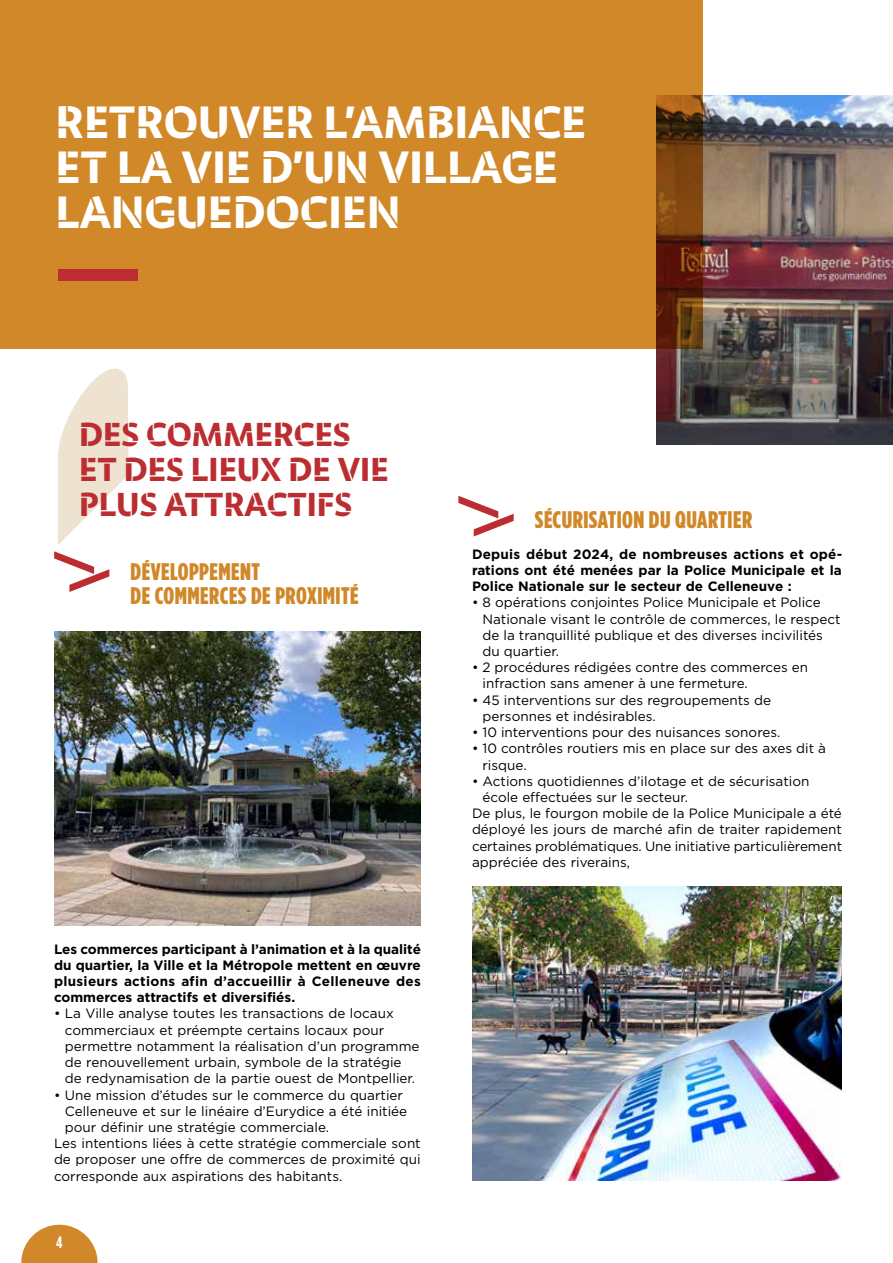
<style>
.page{position:relative;width:893px;height:1263px;background:#fff}
.page>*{position:absolute;margin:0;border:0;box-sizing:border-box;transform-origin:0 0}
.t1{font:700 45px/45px "Bespoke Stencil";letter-spacing:-.02em;color:#fff}
.t2{font:700 33px/34.8px "Bespoke Stencil";letter-spacing:-.02em;color:#bb2d30}
.t3{font:900 24px/24px "Gotham Condensed";letter-spacing:.02em;color:#d08829}
.t4{font:700 16.5px "Gotham Condensed";color:#fff}
.t5{font:13.5px/16.2px "Gotham";color:#000}
.t6{font:700 13.5px/16.2px "Gotham";color:#000;text-align:justify}
</style>
<div class="page">
<img style="left:657px;top:96px;width:236px;height:348px">
<div style="left:0;top:0;width:703px;height:349px;background:#d08829"></div>
<div style="left:58px;top:269px;width:80px;height:11px;background:#bb2d30"></div>
<svg style="left:54px;top:551px;width:55px;height:41px"></svg>
<svg style="left:458px;top:496px;width:56px;height:40px"></svg>
<img style="left:54px;top:631px;width:367px;height:295px">
<img style="left:472px;top:886px;width:370px;height:294px">
<svg style="left:58px;top:368px;width:71px;height:177px"></svg>
<svg style="left:21px;top:1225px;width:77px;height:38px"></svg>
<h1 class="t1" style="left:55px;top:99px;width:533px">RETROUVER L’AMBIANCE<br>ET LA VIE D’UN VILLAGE<br>LANGUEDOCIEN</h1>
<h2 class="t2" style="left:79px;top:417px;width:312px">DES COMMERCES<br>ET DES LIEUX DE VIE<br>PLUS ATTRACTIFS</h2>
<h3 class="t3" style="left:131px;top:559px;width:229px">DÉVELOPPEMENT<br>DE COMMERCES DE PROXIMITÉ</h3>
<p class="t6" style="left:54px;top:940px;width:368px">Les commerces participant à l’animation et à la qualité du quartier, la Ville et la Métropole mettent en œuvre plusieurs actions afin d’accueillir à Celleneuve des commerces attractifs et diversifiés.</p>
<p class="t5" style="left:65px;top:1005px;width:356px;text-indent:-11px">• La Ville analyse toutes les transactions de locaux commerciaux et préempte certains locaux pour permettre notamment la réalisation d’un programme de renouvellement urbain, symbole de la stratégie de redynamisation de la partie ouest de Montpellier.</p>
<p class="t5" style="left:54px;top:1086px;width:350px">• Une mission d’études sur le commerce du quartier</p>
<p class="t5" style="left:65px;top:1102px;width:344px">Celleneuve et sur le linéaire d’Eurydice a été initiée</p>
<p class="t5" style="left:65px;top:1119px;width:266px">pour définir une stratégie commerciale.</p>
<p class="t5" style="left:54px;top:1135px;width:368px">Les intentions liées à cette stratégie commerciale sont</p>
<p class="t5" style="left:54px;top:1151px;width:368px">de proposer une offre de commerces de proximité qui</p>
<p class="t5" style="left:54px;top:1167px;width:290px">corresponde aux aspirations des habitants.</p>
<p class="t4" style="left:56px;top:1233px;width:8px">4</p>
<h3 class="t3" style="left:535px;top:507px;width:219px">SÉCURISATION DU QUARTIER</h3>
<p class="t6" style="left:472px;top:546px;width:372px">Depuis début 2024, de nombreuses actions et opé&shy;rations ont été menées par la Police Municipale et la Police Nationale sur le secteur de Celleneuve :</p>
<p class="t5" style="left:482px;top:594px;width:360px;text-indent:-11px">• 8 opérations conjointes Police Municipale et Police Nationale visant le contrôle de commerces, le respect de la tranquillité publique et des diverses incivilités du quartier.</p>
<p class="t5" style="left:482px;top:659px;width:327px;text-indent:-11px">• 2 procédures rédigées contre des commerces en infraction sans amener à une fermeture.</p>
<p class="t5" style="left:482px;top:691px;width:290px;text-indent:-11px">• 45 interventions sur des regroupements de personnes et indésirables.</p>
<p class="t5" style="left:472px;top:724px;width:310px">• 10 interventions pour des nuisances sonores.</p>
<p class="t5" style="left:482px;top:740px;width:345px;text-indent:-11px">• 10 contrôles routiers mis en place sur des axes dit à risque.</p>
<p class="t5" style="left:472px;top:772px;width:339px">• Actions quotidiennes d’ilotage et de sécurisation</p>
<p class="t5" style="left:482px;top:789px;width:207px">école effectuées sur le secteur.</p>
<p class="t5" style="left:472px;top:805px;width:371px">De plus, le fourgon mobile de la Police Municipale a été</p>
<p class="t5" style="left:472px;top:821px;width:371px">déployé les jours de marché afin de traiter rapidement</p>
<p class="t5" style="left:472px;top:837px;width:372px">certaines problématiques. Une initiative particulièrement</p>
<p class="t5" style="left:472px;top:853px;width:160px">appréciée des riverains,</p>
</div>
